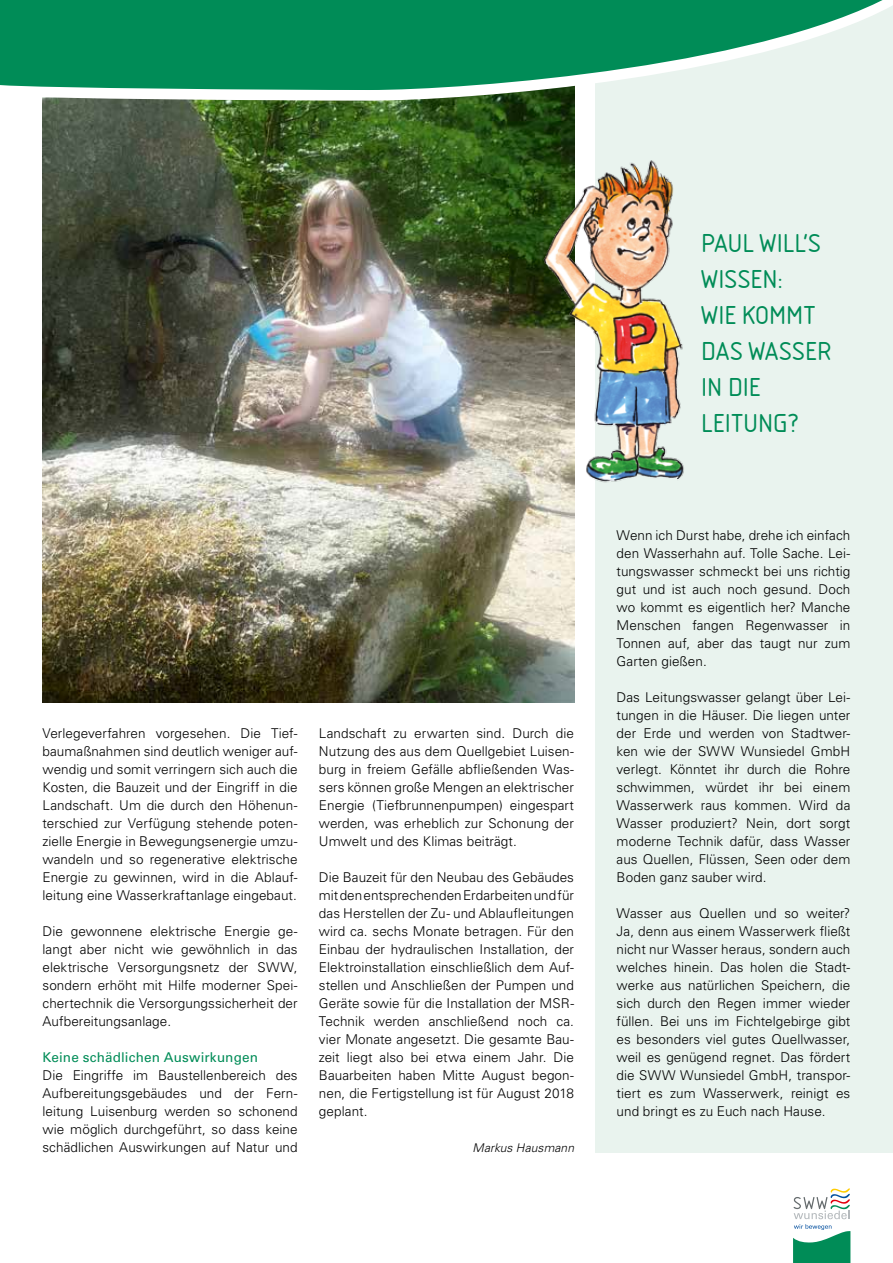
<style>
.page{position:relative;width:893px;height:1263px;background:#fff}
.page>*{position:absolute;margin:0;border:0;box-sizing:border-box;transform-origin:0 0}
.t1{font:27px/36px "Isonorm";letter-spacing:-.005em;color:#008c57}
.t2{font:300 13.5px/18px "Univers LT Std";letter-spacing:.005em;color:#000;text-align:justify}
.t3{font:13.5px "Univers LT Std";letter-spacing:.015em;color:#008c57}
.t4{font:italic 300 12px "Univers LT Std";letter-spacing:.01em;color:#000}
</style>
<div class="page">
<img style="left:43px;top:144px;width:531px;height:558px">
<svg style="left:793px;top:1188px;width:57px;height:75px"></svg>
<div style="left:595px;top:0;width:298px;height:1152px;background:#e9f3ee"></div>
<img style="left:532px;top:144px;width:152px;height:360px">
<svg style="left:42px;top:134px;width:533px;height:10px;background:#3f5d2b"></svg>
<svg style="left:0;top:0;width:893px;height:134px;fill:#008c57"></svg>
<p class="t2" style="left:43px;top:724px;width:257px">Verlegeverfahren vorgesehen. Die Tief&shy;baumaßnahmen sind deutlich weniger auf&shy;wendig und somit verringern sich auch die Kosten, die Bauzeit und der Eingriff in die Landschaft. Um die durch den Höhenun&shy;terschied zur Verfügung stehende poten&shy;zielle Energie in Bewegungsenergie umzu&shy;wandeln und so regenerative elektrische Energie zu gewinnen, wird in die Ablauf&shy;leitung eine Wasserkraftanlage eingebaut.</p>
<p class="t2" style="left:43px;top:922px;width:257px">Die gewonnene elektrische Energie ge&shy;langt aber nicht wie gewöhnlich in das elektrische Versorgungsnetz der SWW, sondern erhöht mit Hilfe moderner Spei&shy;chertechnik die Versorgungssicherheit der Aufbereitungsanlage.</p>
<p class="t3" style="left:43px;top:1049px;width:217px">Keine schädlichen Auswirkungen</p>
<p class="t2" style="left:43px;top:1066px;width:257px">Die Eingriffe im Baustellenbereich des Aufbereitungsgebäudes und der Fern&shy;leitung Luisenburg werden so schonend wie möglich durchgeführt, so dass keine schädlichen Auswirkungen auf Natur und</p>
<p class="t2" style="left:319px;top:724px;width:257px">Landschaft zu erwarten sind. Durch die Nutzung des aus dem Quellgebiet Luisen&shy;burg in freiem Gefälle abfließenden Was&shy;sers können große Mengen an elektrischer Energie (Tiefbrunnenpumpen) eingespart werden, was erheblich zur Schonung der Umwelt und des Klimas beiträgt.</p>
<p class="t2" style="left:319px;top:868px;width:257px">Die Bauzeit für den Neubau des Gebäudes mit den entsprechenden Erdarbeiten und für das Herstellen der Zu- und Ablaufleitungen wird ca. sechs Monate betragen. Für den Einbau der hydraulischen Installation, der Elektroinstallation einschließlich dem Auf&shy;stellen und Anschließen der Pumpen und Geräte sowie für die Installation der MSR-Technik werden anschließend noch ca. vier Monate angesetzt. Die gesamte Bau&shy;zeit liegt also bei etwa einem Jahr. Die Bauarbeiten haben Mitte August begon&shy;nen, die Fertigstellung ist für August 2018 geplant.</p>
<p class="t4" style="left:473px;top:1141px;width:103px">Markus Hausmann</p>
<h1 class="t1" style="left:701px;top:225px;width:132px">PAUL WILL’S<br>WISSEN:<br>WIE KOMMT<br>DAS WASSER<br>IN DIE<br>LEITUNG?</h1>
<p class="t2" style="left:617px;top:526px;width:235px">Wenn ich Durst habe, drehe ich einfach den Wasserhahn auf. Tolle Sache. Lei&shy;tungswasser schmeckt bei uns richtig gut und ist auch noch gesund. Doch wo kommt es eigentlich her? Manche Menschen fangen Regenwasser in Tonnen auf, aber das taugt nur zum Garten gießen.</p>
<p class="t2" style="left:617px;top:688px;width:235px">Das Leitungswasser gelangt über Lei&shy;tungen in die Häuser. Die liegen unter der Erde und werden von Stadtwer&shy;ken wie der SWW Wunsiedel GmbH verlegt. Könntet ihr durch die Rohre schwimmen, würdet ihr bei einem Wasserwerk raus kommen. Wird da Wasser produziert? Nein, dort sorgt moderne Technik dafür, dass Wasser aus Quellen, Flüssen, Seen oder dem Boden ganz sauber wird.</p>
<p class="t2" style="left:617px;top:904px;width:235px">Wasser aus Quellen und so weiter?<br>Ja, denn aus einem Wasserwerk fließt nicht nur Wasser heraus, sondern auch welches hinein. Das holen die Stadt&shy;werke aus natürlichen Speichern, die sich durch den Regen immer wieder füllen. Bei uns im Fichtelgebirge gibt es besonders viel gutes Quellwasser, weil es genügend regnet. Das fördert die SWW Wunsiedel GmbH, transpor&shy;tiert es zum Wasserwerk, reinigt es und bringt es zu Euch nach Hause.</p>
</div>
